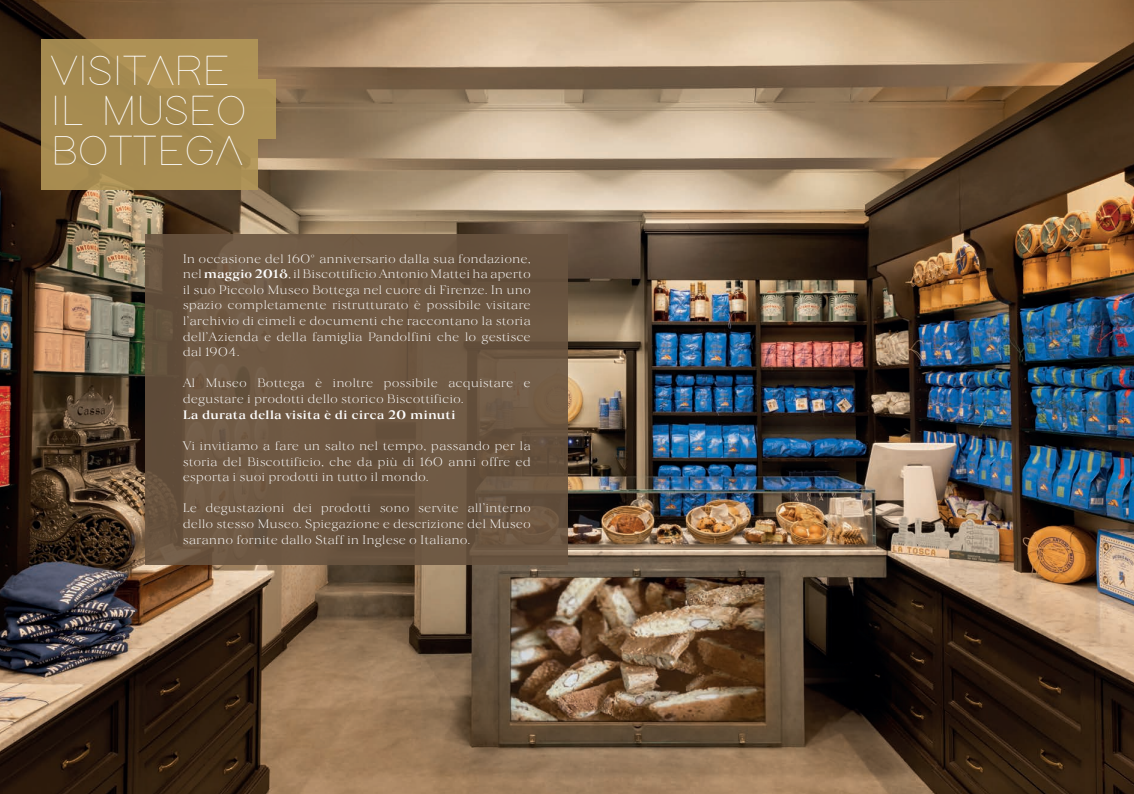
<style>
.page{position:relative;width:1134px;height:794px;background:#fff}
.page>*{position:absolute;margin:0;border:0;box-sizing:border-box;transform-origin:0 0}
.t1{font:43px "Adam";color:#fff}
.t2{font:300 13px/15.6px "Velour";color:#fff;text-align:justify}
.t3{font:700 13px "Velour";color:#fff}
.s1{font-weight:700}
</style>
<div class="page">
<img style="left:0;top:0;width:1134px;height:794px">
<div style="left:42px;top:40px;width:216px;height:59px;background:#b39758"></div>
<div style="left:42px;top:79px;width:234px;height:59px;background:#a78c51"></div>
<div style="left:42px;top:130px;width:216px;height:60px;background:#a78c51"></div>
<div style="left:145px;top:234px;width:423px;height:330px;background:linear-gradient(to right,#6c5742,#6c5642)"></div>
<p class="t1" style="left:50px;top:52px;width:181px">VISITARE</p>
<p class="t1" style="left:50px;top:92px;width:198px">IL MUSEO</p>
<p class="t1" style="left:50px;top:132px;width:194px">BOTTEGA</p>
<p class="t2" style="left:183px;top:251px;width:350px">In occasione del 160° anniversario dalla sua fondazione, nel <span class="s1">maggio 2018</span>, il Biscottificio Antonio Mattei ha aperto il suo Piccolo Museo Bottega nel cuore di Firenze. In uno spazio completamente ristrutturato è possibile visitare l’archivio di cimeli e documenti che raccontano la storia dell’Azienda e della famiglia Pandolfini che lo gestisce dal 1904.</p>
<p class="t2" style="left:183px;top:375px;width:350px">Al Museo Bottega è inoltre possibile acquistare e degustare i prodotti dello storico Biscottificio.</p>
<p class="t3" style="left:183px;top:407px;width:274px">La durata della visita è di circa 20 minuti</p>
<p class="t2" style="left:183px;top:438px;width:350px">Vi invitiamo a fare un salto nel tempo, passando per la storia del Biscottificio, che da più di 160 anni offre ed esporta i suoi prodotti in tutto il mondo.</p>
<p class="t2" style="left:183px;top:500px;width:350px">Le degustazioni dei prodotti sono servite all’interno dello stesso Museo. Spiegazione e descrizione del Museo saranno fornite dallo Staff in Inglese o Italiano.</p>
</div>
